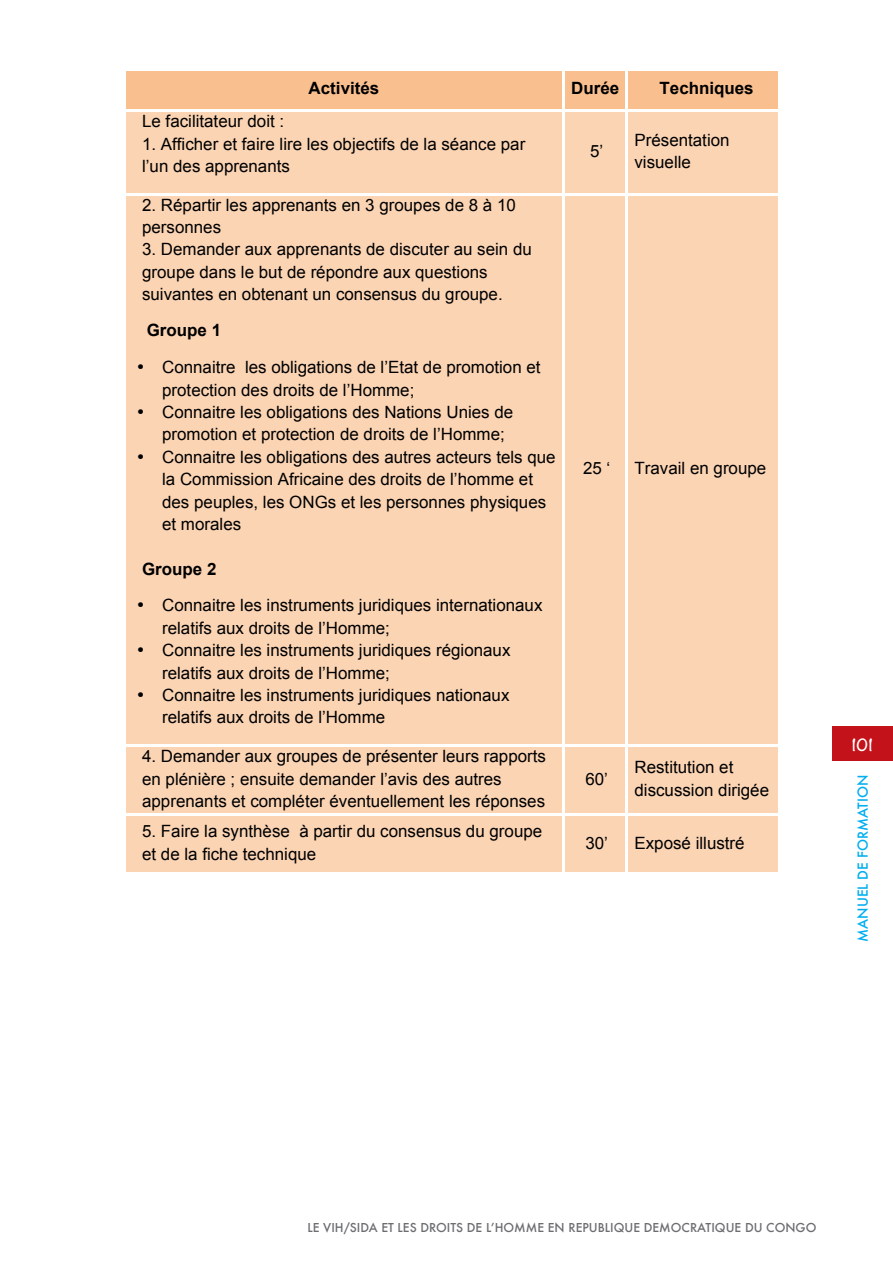
<style>
.page{position:relative;width:893px;height:1263px;background:#fff}
.page>*{position:absolute;margin:0;border:0;box-sizing:border-box;transform-origin:0 0}
.t1{font:16.95px/22.4px "Arial";color:#000}
.t2{font:700 16.95px "Arial";color:#000}
.t3{font:700 15px "Noteworthy";color:#fff}
.t4{font:500 13.5px "Futura";color:#00aeef}
.t5{font:500 12px "Futura";color:#6c6d70}
</style>
<div class="page">
<div style="left:832px;top:726px;width:61px;height:34px;background:#c4121a"></div>
<div style="left:125px;top:70px;width:437px;height:39px;background:#fabf8f"></div>
<div style="left:564px;top:70px;width:62px;height:39px;background:#fabf8f"></div>
<div style="left:628px;top:70px;width:150px;height:39px;background:#fabf8f"></div>
<div style="left:125px;top:112px;width:437px;height:81px;background:#fbd4b4"></div>
<div style="left:564px;top:112px;width:62px;height:81px;background:#fbd4b4"></div>
<div style="left:628px;top:112px;width:150px;height:81px;background:#fbd4b4"></div>
<div style="left:125px;top:195px;width:437px;height:549px;background:#fbd4b4"></div>
<div style="left:132px;top:708px;width:424px;height:37px;background:#fbd4b4"></div>
<div style="left:564px;top:195px;width:62px;height:549px;background:#fbd4b4"></div>
<div style="left:628px;top:195px;width:150px;height:549px;background:#fbd4b4"></div>
<div style="left:125px;top:747px;width:437px;height:67px;background:#fbd4b4"></div>
<div style="left:564px;top:747px;width:62px;height:67px;background:#fbd4b4"></div>
<div style="left:628px;top:747px;width:150px;height:67px;background:#fbd4b4"></div>
<div style="left:125px;top:816px;width:437px;height:57px;background:#fbd4b4"></div>
<div style="left:564px;top:816px;width:62px;height:57px;background:#fbd4b4"></div>
<div style="left:628px;top:816px;width:150px;height:57px;background:#fbd4b4"></div>
<p class="t2" style="left:309px;top:77px;width:72px">Activités</p>
<p class="t2" style="left:571px;top:77px;width:50px">Durée</p>
<p class="t2" style="left:660px;top:77px;width:96px">Techniques</p>
<p class="t1" style="left:142px;top:110px;width:144px">Le facilitateur doit :</p>
<p class="t1" style="left:142px;top:133px;width:385px">1. Afficher et faire lire les objectifs de la séance par l’un des apprenants</p>
<p class="t1" style="left:590px;top:140px;width:15px">5’</p>
<p class="t1" style="left:634px;top:129px;width:97px">Présentation visuelle</p>
<p class="t1" style="left:142px;top:194px;width:375px">2. Répartir les apprenants en 3 groupes de 8 à 10 personnes</p>
<p class="t1" style="left:142px;top:238px;width:391px">3. Demander aux apprenants de discuter au sein du groupe dans le but de répondre aux questions suivantes en obtenant un consensus du groupe.</p>
<p class="t2" style="left:147px;top:319px;width:76px">Groupe 1</p>
<p class="t1" style="left:162px;top:356px;width:380px;text-indent:-25px">• Connaitre les obligations de l’Etat de promotion et protection des droits de l’Homme;</p>
<p class="t1" style="left:162px;top:401px;width:353px;text-indent:-25px">• Connaitre les obligations des Nations Unies de promotion et protection de droits de l’Homme;</p>
<p class="t1" style="left:162px;top:446px;width:395px;text-indent:-25px">• Connaitre les obligations des autres acteurs tels que la Commission Africaine des droits de l’homme et des peuples, les ONGs et les personnes physiques et morales</p>
<p class="t2" style="left:142px;top:557px;width:76px">Groupe 2</p>
<p class="t1" style="left:162px;top:594px;width:382px;text-indent:-25px">• Connaitre les instruments juridiques internationaux relatifs aux droits de l’Homme;</p>
<p class="t1" style="left:162px;top:639px;width:350px;text-indent:-25px">• Connaitre les instruments juridiques régionaux relatifs aux droits de l’Homme;</p>
<p class="t1" style="left:162px;top:684px;width:349px;text-indent:-25px">• Connaitre les instruments juridiques nationaux relatifs aux droits de l’Homme</p>
<p class="t1" style="left:583px;top:457px;width:29px">25 ‘</p>
<p class="t1" style="left:634px;top:457px;width:133px">Travail en groupe</p>
<p class="t1" style="left:142px;top:745px;width:405px">4. Demander aux groupes de présenter leurs rapports en plénière ; ensuite demander l’avis des autres apprenants et compléter éventuellement les réponses</p>
<p class="t1" style="left:585px;top:768px;width:24px">60’</p>
<p class="t1" style="left:634px;top:756px;width:136px">Restitution et discussion dirigée</p>
<p class="t1" style="left:142px;top:820px;width:402px">5. Faire la synthèse à partir du consensus du groupe et de la fiche technique</p>
<p class="t1" style="left:585px;top:832px;width:24px">30’</p>
<p class="t1" style="left:634px;top:832px;width:112px">Exposé illustré</p>
<p class="t3" style="left:852px;top:732px;width:23px">101</p>
<p class="t4" style="left:854px;top:942px;width:169px;rotate:-90deg">MANUEL DE FORMATION</p>
<p class="t5" style="left:307px;top:1220px;width:510px">LE VIH/SIDA ET LES DROITS DE L’HOMME EN REPUBLIQUE DEMOCRATIQUE DU CONGO</p>
</div>
